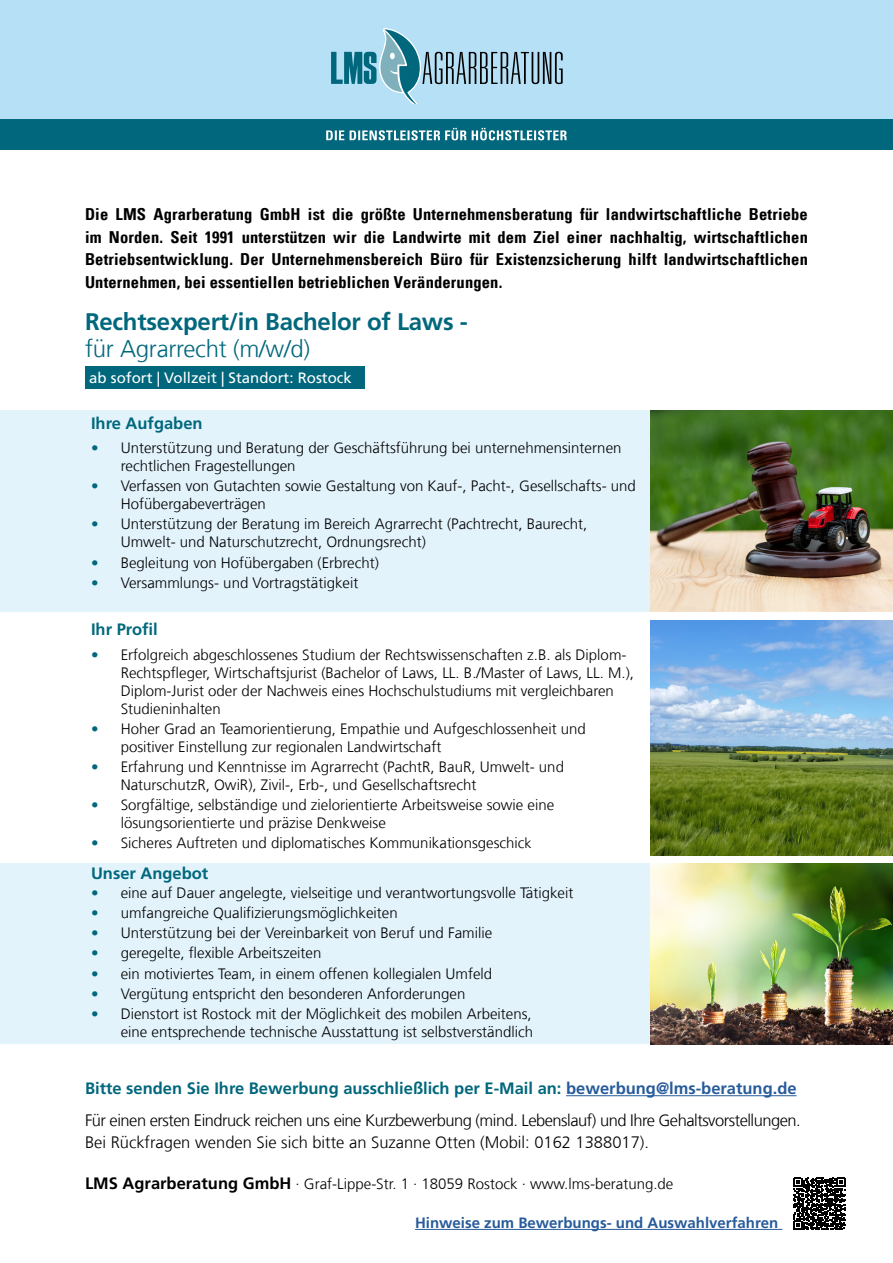
<style>
.page{position:relative;width:893px;height:1263px;background:#fff}
.page>*{position:absolute;margin:0;border:0;box-sizing:border-box;transform-origin:0 0}
.t1{font:700 24px "Frutiger LT Com";letter-spacing:-.01em;color:#00677c}
.t2{font:300 24px "Frutiger LT Com";letter-spacing:-.01em;color:#00677c}
.t3{font:16.5px/22.5px "Univers Com 67 Bold Cond";letter-spacing:.01em;color:#000;text-align:justify}
.t4{font:300 16.5px/31px "Frutiger LT Com";letter-spacing:-.03em;color:#000}
.t5{font:300 16.5px "Frutiger LT Com";color:#000}
.t6{font:700 16.5px "Frutiger LT Com";color:#00677c}
.t7{font:300 15px/18px "Frutiger LT Com";color:#000}
.t8{font:700 15px "Frutiger LT Com";color:#275b9b}
.t9{font:15px "Frutiger LT Com";color:#fff}
.s1{color:#00677c}
.s2{font-weight:400;color:#00677c}
.s3{font-size:14.25px}
.s4{font-weight:700;color:#00677c}
.s5{font-weight:700;color:#275b9b}
.s6{font-weight:700;font-size:16.5px}
</style>
<div class="page">
<div style="left:0;top:410px;width:651px;height:201px;background:#e3f3fc"></div>
<div style="left:0;top:864px;width:651px;height:180px;background:#e3f3fc"></div>
<div style="left:0;top:0;width:893px;height:126px;background:#b5e0f5"></div>
<div style="left:0;top:119px;width:893px;height:31px;background:#00677c"></div>
<svg style="left:331px;top:28px;width:232px;height:75px"></svg>
<svg style="left:326px;top:128px;width:241px;height:12px"></svg>
<hr style="left:566px;top:1095px;width:231px;height:1px;background:#275b9b">
<hr style="left:415px;top:1229px;width:367px;height:1px;background:#275b9b">
<svg style="left:793px;top:1178px;width:52px;height:51px"></svg>
<div style="left:85px;top:366px;width:279px;height:23px;background:#00677c"></div>
<img style="left:651px;top:620px;width:242px;height:235px">
<img style="left:651px;top:864px;width:242px;height:180px">
<img style="left:651px;top:410px;width:242px;height:201px">
<p class="t3" style="left:85px;top:203px;width:724px">Die LMS Agrarberatung GmbH ist die größte Unternehmensberatung für landwirtschaftliche Betriebe im Norden. Seit 1991 unterstützen wir die Landwirte mit dem Ziel einer nachhaltig, wirtschaftlichen Betriebsentwicklung. Der Unternehmensbereich Büro für Existenzsicherung hilft landwirtschaftlichen Unternehmen, bei essentiellen betrieblichen Veränderungen.</p>
<h1 class="t1" style="left:85px;top:307px;width:384px">Rechtsexpert/in Bachelor of Laws -</h1>
<h1 class="t2" style="left:85px;top:335px;width:227px">für Agrarrecht (m/w/d)</h1>
<p class="t9" style="left:89px;top:369px;width:264px">ab sofort | Vollzeit | Standort: Rostock</p>
<p class="t6" style="left:91px;top:413px;width:113px">Ihre Aufgaben</p>
<p class="t7" style="left:121px;top:439px;width:502px;text-indent:-30px"><span class="s1">•</span> Unterstützung und Beratung der Geschäftsführung bei unternehmensinternen rechtlichen Fragestellungen</p>
<p class="t7" style="left:121px;top:477px;width:517px;text-indent:-30px"><span class="s1">•</span> Verfassen von Gutachten sowie Gestaltung von Kauf-, Pacht-, Gesellschafts- und<br>Hofübergabeverträgen</p>
<p class="t7" style="left:121px;top:515px;width:468px;text-indent:-30px"><span class="s1">•</span> Unterstützung der Beratung im Bereich Agrarrecht (Pachtrecht, Baurecht,<br>Umwelt- und Naturschutzrecht, Ordnungsrecht)</p>
<p class="t7" style="left:91px;top:553px;width:289px"><span class="s1">•</span> Begleitung von Hofübergaben (Erbrecht)</p>
<p class="t7" style="left:91px;top:574px;width:269px"><span class="s1">•</span> Versammlungs- und Vortragstätigkeit</p>
<p class="t6" style="left:91px;top:620px;width:68px">Ihr Profil</p>
<p class="t7" style="left:121px;top:646px;width:515px;text-indent:-30px"><span class="s2">•</span> Erfolgreich abgeschlossenes Studium der Rechtswissenschaften z.B. als Diplom-Rechtspfleger, Wirtschaftsjurist (Bachelor of Laws, LL. B./Master of Laws, LL. M.), Diplom-Jurist oder der Nachweis eines Hochschulstudiums mit vergleichbaren Studieninhalten</p>
<p class="t7" style="left:121px;top:720px;width:467px;text-indent:-30px"><span class="s1">•</span> Hoher Grad an Teamorientierung, Empathie und Aufgeschlossenheit und positiver Einstellung zur regionalen Landwirtschaft</p>
<p class="t7" style="left:121px;top:758px;width:445px;text-indent:-30px"><span class="s1">•</span> Erfahrung und Kenntnisse im Agrarrecht (PachtR, BauR, Umwelt- und<br>NaturschutzR, OwiR), Zivil-, Erb-, und Gesellschaftsrecht</p>
<p class="t7" style="left:121px;top:796px;width:435px;text-indent:-30px"><span class="s1">•</span> Sorgfältige, selbständige und zielorientierte Arbeitsweise sowie eine lösungsorientierte und präzise Denkweise</p>
<p class="t7" style="left:91px;top:834px;width:442px"><span class="s1">•</span> Sicheres Auftreten und diplomatisches Kommunikationsgeschic<span class="s3">k</span></p>
<p class="t6" style="left:91px;top:863px;width:119px">Unser Angebot</p>
<p class="t7" style="left:91px;top:884px;width:484px"><span class="s1">•</span> eine auf Dauer angelegte, vielseitige und verantwortungsvolle Tätigkeit</p>
<p class="t7" style="left:91px;top:904px;width:308px"><span class="s1">•</span> umfangreiche Qualifizierungsmöglichkeiten</p>
<p class="t7" style="left:91px;top:924px;width:403px"><span class="s1">•</span> Unterstützung bei der Vereinbarkeit von Beruf und Familie</p>
<p class="t7" style="left:91px;top:944px;width:232px"><span class="s1">•</span> geregelte, flexible Arbeitszeiten</p>
<p class="t7" style="left:91px;top:964px;width:403px"><span class="s1">•</span> ein motiviertes Team, in einem offenen kollegialen Umfeld</p>
<p class="t7" style="left:91px;top:984px;width:376px"><span class="s1">•</span> Vergütung entspricht den besonderen Anforderungen</p>
<p class="t7" style="left:91px;top:1005px;width:444px;text-align:right"><span class="s1">•</span> Dienstort ist Rostock mit der Möglichkeit des mobilen Arbeitens, eine entsprechende technische Ausstattung ist selbstverständlich</p>
<p class="t4" style="left:85px;top:1073px;width:717px"><span class="s4">Bitte senden Sie Ihre Bewerbung ausschließlich per E-Mail an:</span> <span class="s5">bewerbung@lms-beratung.de<br></span>Für einen ersten Eindruck reichen uns eine Kurzbewerbung (mind. Lebenslauf) und Ihre Gehaltsvorstellungen.</p>
<p class="t5" style="left:85px;top:1133px;width:565px">Bei Rückfragen wenden Sie sich bitte an Suzanne Otten (Mobil: 0162 1388017).</p>
<p class="t7" style="left:85px;top:1175px;width:590px"><span class="s6">LMS Agrarberatung GmbH</span> · Graf-Lippe-Str. 1 · 18059 Rostock · www.lms-beratung.de</p>
<p class="t8" style="left:415px;top:1214px;width:365px">Hinweise zum Bewerbungs- und Auswahlverfahren</p>
</div>
